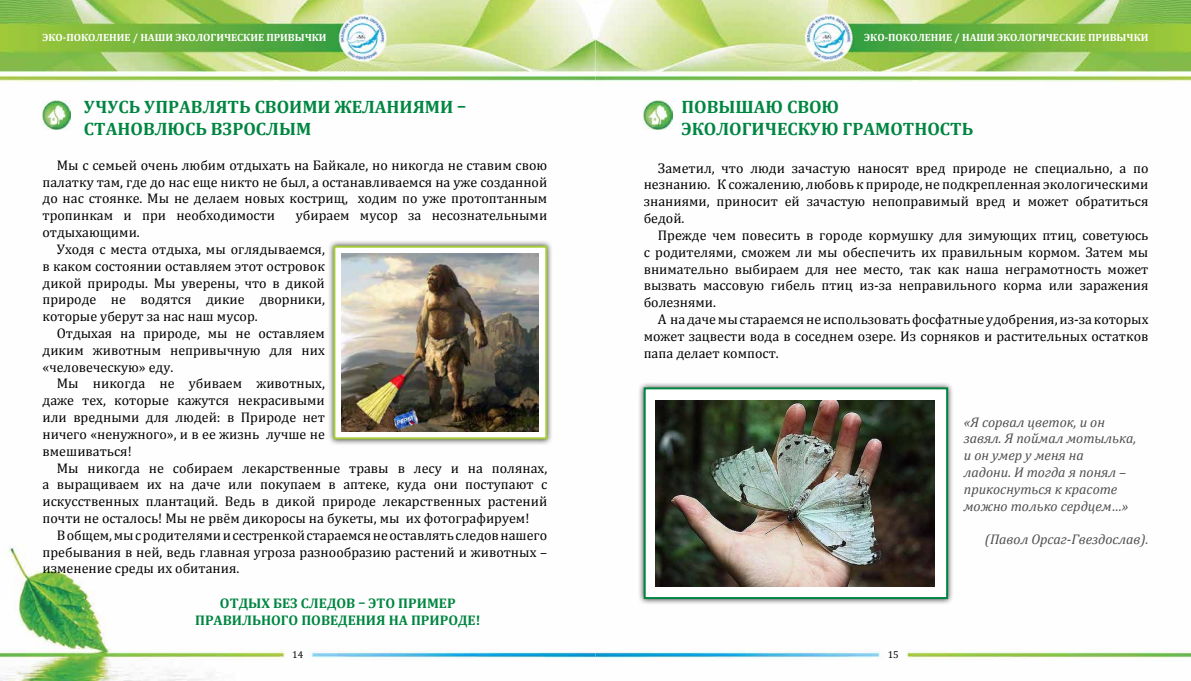
<style>
.page{position:relative;width:1191px;height:681px;background:#fff}
.page>*{position:absolute;margin:0;border:0;box-sizing:border-box;transform-origin:0 0}
.t1{font:700 18px "Cambria";color:#008641}
.t2{font:14px/16.8px "Cambria";color:#000;text-align:justify}
.t3{font:italic 14px/16.8px "Cambria";color:#4d4d4f}
.t4{font:700 14px "Cambria";color:#008641}
.t5{font:700 10.5px "Cambria";color:#fff}
.t6{font:10px "Cambria";color:#000}
</style>
<div class="page">
<img style="left:0;top:0;width:1191px;height:680px">
<div style="left:637px;top:381px;width:317px;height:224px;background:#000;opacity:.75"></div>
<div style="left:644px;top:388px;width:303px;height:209px;background:#fff"></div>
<img style="left:655px;top:400px;width:279px;height:186px">
<div style="left:643px;top:387px;width:305px;height:211px;border:2px solid #008641"></div>
<div style="left:327px;top:239px;width:226px;height:206px;background:#000;opacity:.75"></div>
<div style="left:334px;top:246px;width:212px;height:192px;background:#fff"></div>
<img style="left:341px;top:254px;width:197px;height:177px">
<div style="left:333px;top:245px;width:214px;height:194px;border:2px solid #a6ce39"></div>
<img style="left:43px;top:101px;width:28px;height:28px">
<img style="left:643px;top:101px;width:29px;height:28px">
<p class="t5" style="left:43px;top:31px;width:286px">ЭКО-ПОКОЛЕНИЕ / НАШИ ЭКОЛОГИЧЕСКИЕ ПРИВЫЧКИ</p>
<p class="t5" style="left:864px;top:31px;width:286px">ЭКО-ПОКОЛЕНИЕ / НАШИ ЭКОЛОГИЧЕСКИЕ ПРИВЫЧКИ</p>
<p class="t1" style="left:84px;top:96px;width:24px">Учусь</p>
<p class="t1" style="left:144px;top:96px;width:13px">управлять</p>
<p class="t1" style="left:255px;top:96px;width:14px">своими</p>
<p class="t1" style="left:335px;top:96px;width:31px">желаниями</p>
<p class="t1" style="left:457px;top:96px;width:10px">–</p>
<p class="t1" style="left:84px;top:118px;width:14px">становлюсь</p>
<p class="t1" style="left:211px;top:118px;width:14px">взрослым</p>
<p class="t2" style="left:43px;top:156px;width:506px;text-indent:14px">Мы с семьей очень любим отдыхать на Байкале, но никогда не ставим свою палатку там, где до нас еще никто не был, а останавливаемся на уже созданной до нас стоянке. Мы не делаем новых кострищ, ходим по уже протоптанным тропинкам и при необходимости</p>
<p class="t2" style="left:296px;top:207px;width:253px">убираем мусор за несознательными</p>
<p class="t2" style="left:43px;top:224px;width:99px">отдыхающими.</p>
<p class="t2" style="left:57px;top:240px;width:270px">Уходя с места отдыха, мы оглядываемся,</p>
<p class="t2" style="left:43px;top:257px;width:284px">в каком состоянии оставляем этот островок</p>
<p class="t2" style="left:43px;top:274px;width:284px">дикой природы. Мы уверены, что в дикой</p>
<p class="t2" style="left:43px;top:291px;width:284px">природе не водятся дикие дворники,</p>
<p class="t2" style="left:43px;top:308px;width:217px">которые уберут за нас наш мусор.</p>
<p class="t2" style="left:57px;top:324px;width:270px">Отдыхая на природе, мы не оставляем</p>
<p class="t2" style="left:43px;top:341px;width:284px">диким животным непривычную для них</p>
<p class="t2" style="left:43px;top:358px;width:132px">«человеческую» еду.</p>
<p class="t2" style="left:57px;top:375px;width:270px">Мы никогда не убиваем животных,</p>
<p class="t2" style="left:43px;top:392px;width:284px">даже тех, которые кажутся некрасивыми</p>
<p class="t2" style="left:43px;top:408px;width:284px">или вредными для людей: в Природе нет</p>
<p class="t2" style="left:43px;top:425px;width:284px">ничего «ненужного», и в ее жизнь лучше не</p>
<p class="t2" style="left:43px;top:442px;width:91px">вмешиваться!</p>
<p class="t2" style="left:57px;top:459px;width:492px">Мы никогда не собираем лекарственные травы в лесу и на полянах,</p>
<p class="t2" style="left:43px;top:476px;width:506px">а выращиваем их на даче или покупаем в аптеке, куда они поступают с</p>
<p class="t2" style="left:43px;top:492px;width:506px">искусственных плантаций. Ведь в дикой природе лекарственных растений</p>
<p class="t2" style="left:43px;top:509px;width:488px">почти не осталось! Мы не рвём дикоросы на букеты, мы их фотографируем!</p>
<p class="t2" style="left:57px;top:526px;width:492px">В общем, мы с родителями и сестренкой стараемся не оставлять следов нашего</p>
<p class="t2" style="left:43px;top:543px;width:506px">пребывания в ней, ведь главная угроза разнообразию растений и животных –</p>
<p class="t2" style="left:43px;top:560px;width:198px">изменение среды их обитания.</p>
<p class="t4" style="left:220px;top:594px;width:21px">Отдых</p>
<p class="t4" style="left:273px;top:594px;width:9px">без</p>
<p class="t4" style="left:301px;top:594px;width:10px">следов</p>
<p class="t4" style="left:358px;top:594px;width:20px">– это</p>
<p class="t4" style="left:398px;top:594px;width:11px">пример</p>
<p class="t4" style="left:195px;top:611px;width:11px">правильного</p>
<p class="t4" style="left:301px;top:611px;width:11px">поведения</p>
<p class="t4" style="left:389px;top:611px;width:33px">на природе</p>
<p class="t4" style="left:476px;top:611px;width:6px">!</p>
<p class="t1" style="left:681px;top:96px;width:29px">Повышаю</p>
<p class="t1" style="left:787px;top:96px;width:14px">свою</p>
<p class="t1" style="left:681px;top:118px;width:13px">экологическую</p>
<p class="t1" style="left:842px;top:118px;width:13px">грамотность</p>
<p class="t2" style="left:643px;top:159px;width:506px;text-indent:14px">Заметил, что люди зачастую наносят вред природе не специально, а по незнанию. К сожалению, любовь к природе, не подкрепленная экологическими знаниями, приносит ей зачастую непоправимый вред и может обратиться бедой.</p>
<p class="t2" style="left:643px;top:226px;width:506px;text-indent:14px">Прежде чем повесить в городе кормушку для зимующих птиц, советуюсь с родителями, сможем ли мы обеспечить их правильным кормом. Затем мы внимательно выбираем для нее место, так как наша неграмотность может вызвать массовую гибель птиц из-за неправильного корма или заражения болезнями.</p>
<p class="t2" style="left:643px;top:310px;width:506px;text-indent:14px">А на даче мы стараемся не использовать фосфатные удобрения, из-за которых может зацвести вода в соседнем озере. Из сорняков и растительных остатков папа делает компост.</p>
<p class="t3" style="left:963px;top:413px;width:174px">«Я сорвал цветок, и он завял. Я поймал мотылька, и он умер у меня на<br>ладони. И тогда я понял – прикоснуться к красоте можно только сердцем…»</p>
<p class="t3" style="left:984px;top:530px;width:165px">(Павол Орсаг-Гвездослав).</p>
<p class="t6" style="left:292px;top:648px;width:13px">14</p>
<p class="t6" style="left:887px;top:648px;width:13px">15</p>
</div>
